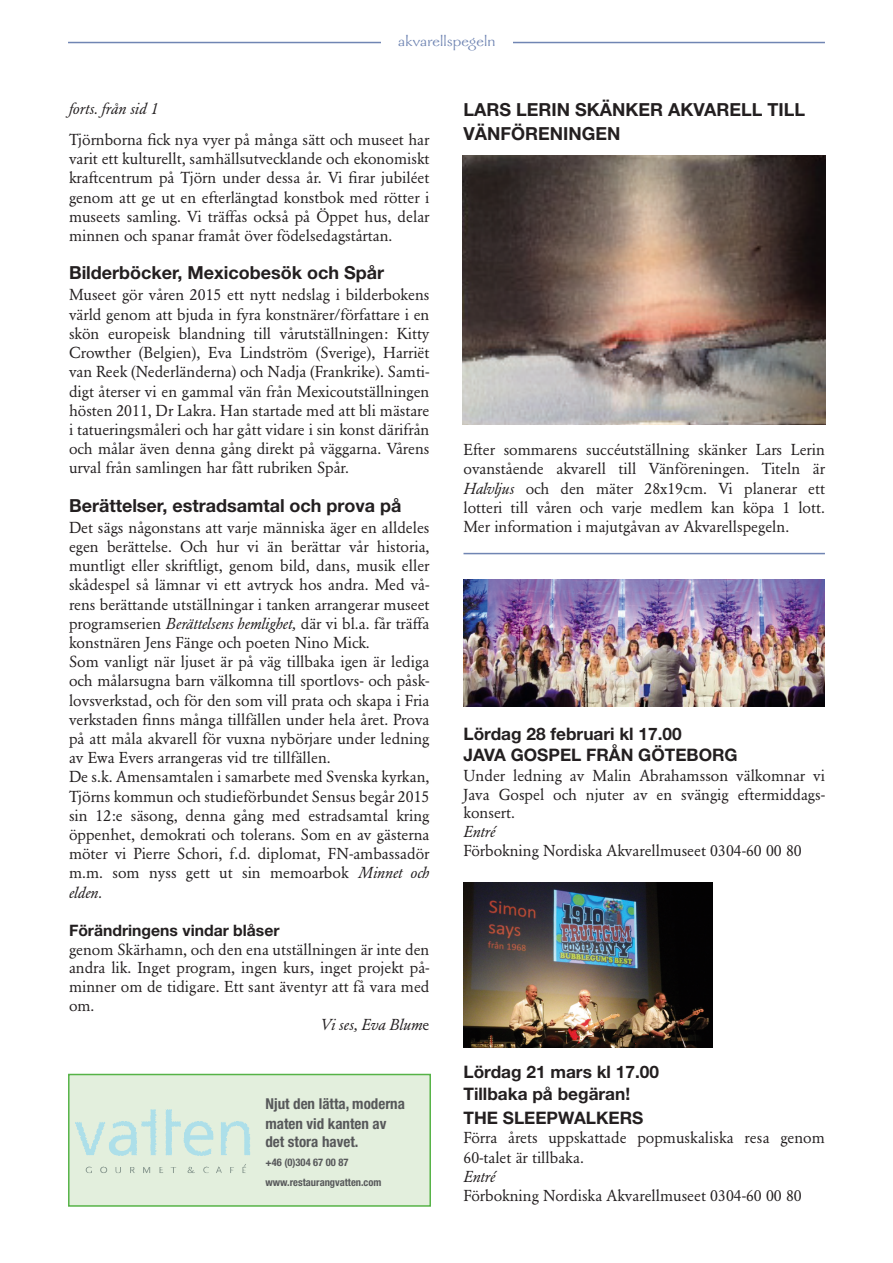
<style>
.page{position:relative;width:893px;height:1263px;background:#fff}
.page>*{position:absolute;margin:0;border:0;box-sizing:border-box;transform-origin:0 0}
.Brödtext{font:700 18px "Helvetica Neue";color:#231f20}
.Ingress_bold{font:700 18px/24px "Helvetica Neue";color:#231f20}
.Ingress_bold-2{font:700 17.25px/21.8px "Helvetica Neue";color:#231f20}
.t1{font:16.5px "Galahad";letter-spacing:.02em;color:#7085b3}
.Brödtext-2{font:15.75px/19.2px "Garamond BE";color:#231f20;text-align:justify}
.Ingress_bold-3{font:15.75px/19.2px "Garamond BE";color:#231f20;text-align:justify}
.Brödtext-3{font:italic 15.75px "Garamond BE";color:#231f20}
.bröd11_5margj{font:700 15.75px "Helvetica Neue";color:#231f20}
.Ingress_bold-4{font:italic 15.75px "Garamond BE";color:#231f20}
.t2{font:700 condensed 15px "Helvetica Neue";color:#57585a}
.t3{font:700 condensed 10.5px "Helvetica Neue";color:#57585a}
.s1{font-style:italic}
.s2{font-style:normal}
</style>
<div class="page">
<hr style="left:68px;top:42px;width:757px;height:1px;background:#7085b3">
<div style="left:381px;top:26px;width:132px;height:29px;background:#fff"></div>
<img style="left:462px;top:155px;width:363px;height:269px">
<img style="left:463px;top:579px;width:362px;height:128px">
<hr style="left:463px;top:553px;width:362px;height:1px;background:#7085b3">
<img style="left:463px;top:882px;width:249px;height:166px">
<div style="left:69px;top:1074px;width:361px;height:132px;background:#e3efdd"></div>
<svg style="left:166px;top:1109px;width:15px;height:46px"></svg>
<svg style="left:141px;top:1109px;width:16px;height:46px"></svg>
<div style="left:68px;top:1074px;width:363px;height:133px;border:2px solid #56b347"></div>
<p class="t1" style="left:398px;top:33px;width:99px">akvarellspegeln</p>
<p class="Brödtext-3" style="left:69px;top:99px;width:91px">forts. från sid 1</p>
<p class="Brödtext-2" style="left:69px;top:130px;width:362px">Tjörnborna fick nya vyer på många sätt och museet har varit ett kulturellt, samhällsutvecklande och ekonomiskt kraftcentrum på Tjörn under dessa år. Vi firar jubiléet genom att ge ut en efterlängtad konstbok med rötter i museets samling. Vi träffas också på Öppet hus, delar minnen och spanar framåt över födelsedagstårtan.</p>
<p class="Brödtext" style="left:69px;top:262px;width:317px">Bilderböcker, Mexicobesök och Spår</p>
<p class="Brödtext-2" style="left:69px;top:286px;width:362px">Museet gör våren 2015 ett nytt nedslag i bilderbokens värld genom att bjuda in fyra konstnärer/författare i en skön europeisk blandning till vårutställningen: Kitty Crowther (Belgien), Eva Lindström (Sverige), Harriët van Reek (Nederländerna) och Nadja (Frankrike). Samti&shy;digt återser vi en gammal vän från Mexicoutställningen hösten 2011, Dr Lakra. Han startade med att bli mästare i tatueringsmåleri och har gått vidare i sin konst därifrån och målar även denna gång direkt på väggarna. Vårens urval från samlingen har fått rubriken Spår.</p>
<p class="Brödtext" style="left:69px;top:494px;width:334px">Berättelser, estradsamtal och prova på</p>
<p class="Brödtext-2" style="left:69px;top:518px;width:362px">Det sägs någonstans att varje människa äger en alldeles egen berättelse. Och hur vi än berättar vår historia, muntligt eller skriftligt, genom bild, dans, musik eller skådespel så lämnar vi ett avtryck hos andra. Med vå&shy;rens berättande utställningar i tanken arrangerar museet programserien <span class="s1">Berättelsens hemlighet,</span> där vi bl.a. får träffa konstnären Jens Fänge och poeten Nino Mick.</p>
<p class="Brödtext-2" style="left:69px;top:652px;width:362px">Som vanligt när ljuset är på väg tillbaka igen är lediga och målarsugna barn välkomna till sportlovs- och påsk&shy;lovsverkstad, och för den som vill prata och skapa i Fria verkstaden finns många tillfällen under hela året. Prova på att måla akvarell för vuxna nybörjare under ledning av Ewa Evers arrangeras vid tre tillfällen.</p>
<p class="Brödtext-2" style="left:69px;top:767px;width:362px">De s.k. Amensamtalen i samarbete med Svenska kyrkan, Tjörns kommun och studieförbundet Sensus begår 2015 sin 12:e säsong, denna gång med estradsamtal kring öppenhet, demokrati och tolerans. Som en av gästerna möter vi Pierre Schori, f.d. diplomat, FN-ambassadör m.m. som nyss gett ut sin memoarbok <span class="s1">Minnet och elden.</span></p>
<p class="bröd11_5margj" style="left:69px;top:921px;width:212px">Förändringens vindar blåser</p>
<p class="Brödtext-2" style="left:69px;top:941px;width:362px;line-height:17.7px">genom Skärhamn, och den ena utställningen är inte den andra lik. Inget program, ingen kurs, inget projekt på-</p>
<p class="Brödtext-2" style="left:69px;top:977px;width:362px">minner om de tidigare. Ett sant äventyr att få vara med om.</p>
<p class="Brödtext-3" style="left:320px;top:1016px;width:111px">Vi ses, Eva Blum<span class="s2">e</span></p>
<p class="t2" style="left:265px;top:1095px;width:141px">Njut den lätta, moderna</p>
<p class="t2" style="left:265px;top:1114px;width:123px">maten vid kanten av</p>
<p class="t2" style="left:265px;top:1132px;width:94px">det stora havet.</p>
<p class="t3" style="left:265px;top:1156px;width:85px">+46 (0)304 67 00 87</p>
<p class="t3" style="left:265px;top:1176px;width:118px">www.restaurangvatten.com</p>
<p class="Ingress_bold" style="left:463px;top:97px;width:343px">LARS LERIN SKÄNKER AKVARELL TILL<br>VÄNFÖRENINGEN</p>
<p class="Ingress_bold-3" style="left:463px;top:440px;width:363px">Efter sommarens succéutställning skänker Lars Lerin ovanstående akvarell till Vänföreningen. Titeln är <span class="s1">Halvljus</span> och den mäter 28x19cm. Vi planerar ett lotteri till våren och varje medlem kan köpa 1 lott.<br>Mer information i majutgåvan av Akvarellspegeln.</p>
<p class="Ingress_bold-2" style="left:463px;top:722px;width:276px">Lördag 28 februari kl 17.00<br>JAVA GOSPEL FRÅN GÖTEBORG</p>
<p class="Ingress_bold-3" style="left:463px;top:766px;width:363px;line-height:18.6px">Under ledning av Malin Abrahamsson välkomnar vi Java Gospel och njuter av en svängig eftermiddags&shy;konsert.</p>
<p class="Ingress_bold-4" style="left:463px;top:822px;width:33px">Entré</p>
<p class="Ingress_bold-3" style="left:463px;top:841px;width:340px">Förbokning Nordiska Akvarellmuseet 0304-60 00 80</p>
<p class="Ingress_bold-2" style="left:463px;top:1060px;width:197px">Lördag 21 mars kl 17.00</p>
<p class="Ingress_bold-2" style="left:463px;top:1083px;width:168px">Tillbaka på begäran!</p>
<p class="Ingress_bold-2" style="left:463px;top:1107px;width:181px">THE SLEEPWALKERS</p>
<p class="Ingress_bold-3" style="left:463px;top:1128px;width:363px">Förra årets uppskattade popmuskaliska resa genom<br>60-talet är tillbaka.</p>
<p class="Ingress_bold-4" style="left:463px;top:1167px;width:33px">Entré</p>
<p class="Ingress_bold-3" style="left:463px;top:1186px;width:340px">Förbokning Nordiska Akvarellmuseet 0304-60 00 80</p>
</div>
